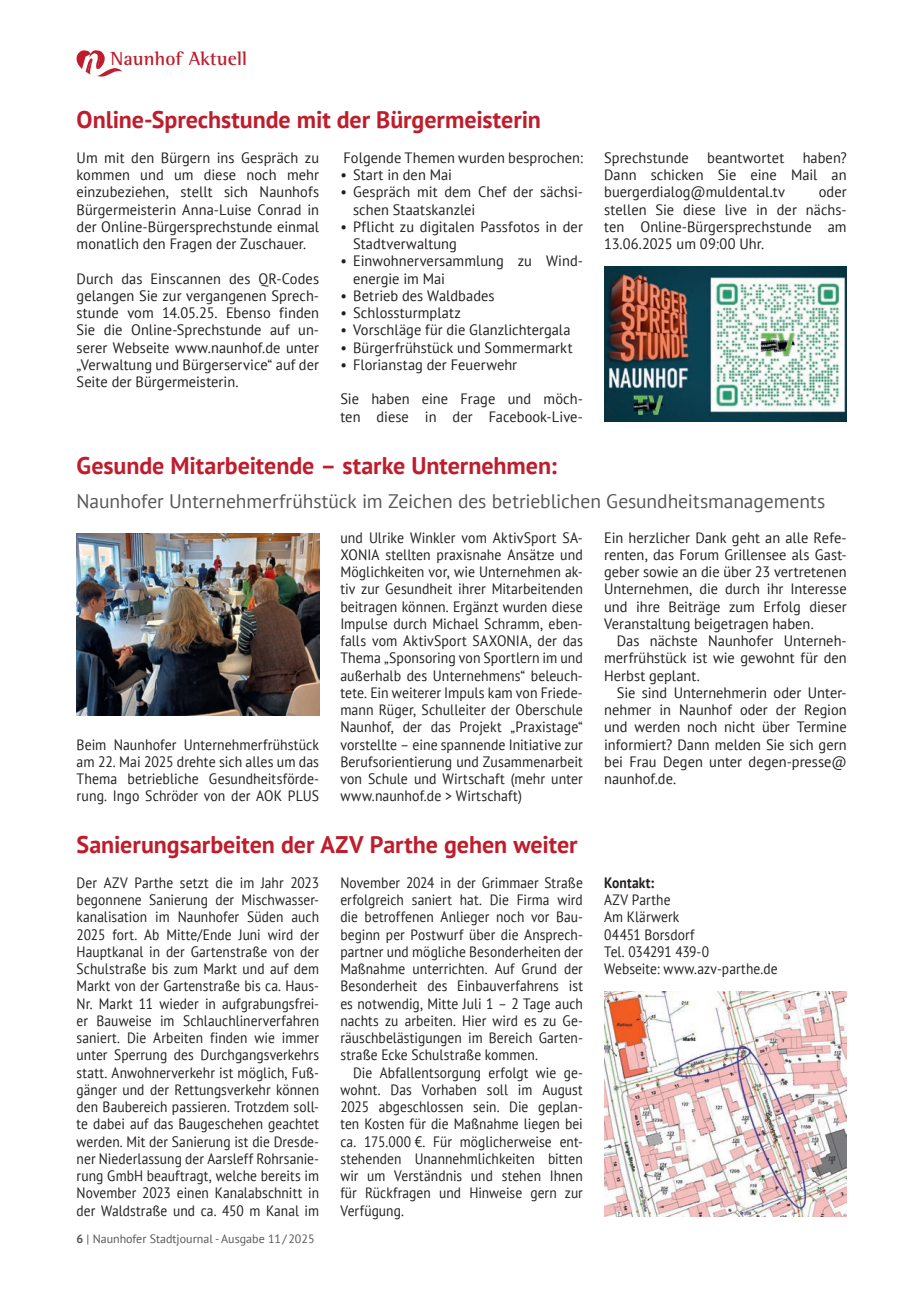
<style>
.page{position:relative;width:919px;height:1289px;background:#fff}
.page>*{position:absolute;margin:0;border:0;box-sizing:border-box;transform-origin:0 0}
.Hauptüberschrift{font:700 24px "PT Sans";letter-spacing:-.005em;color:#be1d2c}
.Hauptüberschrift-2{font:19.5px "PT Sans";letter-spacing:-.005em;color:#57585a}
.t1{font:700 19.5px "Rotis Semi Serif Std";letter-spacing:.005em;color:#be1d2c}
.Fließtext{font:15px/17.2px "PT Sans";letter-spacing:.005em;color:#231f20;text-align:justify;scale:.9 1}
.Fließtext-2{font:15px/17.2px "PT Sans";letter-spacing:.005em;color:#231f20;text-align:justify;scale:.96 1}
.Fließtext-3{font:15px/17.2px "PT Sans";letter-spacing:.005em;color:#231f20;text-align:justify;scale:.92 1}
.Fließtext-4{font:15px "PT Sans";letter-spacing:-.025em;color:#231f20;scale:.9 1}
.Fließtext-5{font:700 15px "PT Sans";letter-spacing:.01em;color:#231f20;scale:.9 1}
.t2{font:12px "PT Sans";color:#57585a}
.s1{font-weight:700}
</style>
<div class="page">
<svg style="left:77px;top:50px;width:45px;height:27px"></svg>
<img style="left:604px;top:266px;width:242px;height:156px">
<img style="left:77px;top:533px;width:242px;height:182px">
<img style="left:604px;top:991px;width:242px;height:225px">
<p class="t1" style="left:111px;top:47px;width:138px">Naunhof Aktuell</p>
<p class="Hauptüberschrift" style="left:77px;top:104px;width:466px">Online-Sprechstunde mit der Bürgermeisterin</p>
<p class="Fließtext-2" style="left:77px;top:149px;width:254px">Um mit den Bürgern ins Gespräch zu kommen und um diese noch mehr einzubeziehen, stellt sich Naunhofs Bürgermeisterin Anna-Luise Conrad in der Online-Bürgersprechstunde einmal monatlich den Fragen der Zuschauer.</p>
<p class="Fließtext-2" style="left:77px;top:269px;width:254px">Durch das Einscannen des QR-Codes gelangen Sie zur vergangenen Sprech&shy;stunde vom 14.05.25. Ebenso finden Sie die Online-Sprechstunde auf un&shy;serer Webseite www.naunhof.de unter „Verwaltung und Bürgerservice“ auf der Seite der Bürgermeisterin.</p>
<p class="Fließtext-2" style="left:343px;top:149px;width:251px">Folgende Themen wurden besprochen:</p>
<p class="Fließtext-2" style="left:340px;top:166px;width:118px">• Start in den Mai</p>
<p class="Fließtext-2" style="left:353px;top:183px;width:241px;text-indent:-13px">• Gespräch mit dem Chef der sächsi&shy;schen Staatskanzlei</p>
<p class="Fließtext-2" style="left:353px;top:218px;width:241px;text-indent:-13px">• Pflicht zu digitalen Passfotos in der<br>Stadtverwaltung</p>
<p class="Fließtext-2" style="left:353px;top:252px;width:241px;text-indent:-13px">• Einwohnerversammlung zu Wind&shy;energie im Mai</p>
<p class="Fließtext-2" style="left:340px;top:287px;width:162px">• Betrieb des Waldbades</p>
<p class="Fließtext-2" style="left:340px;top:304px;width:127px">• Schlossturmplatz</p>
<p class="Fließtext-2" style="left:340px;top:321px;width:241px">• Vorschläge für die Glanzlichtergala</p>
<p class="Fließtext-2" style="left:340px;top:338px;width:243px">• Bürgerfrühstück und Sommermarkt</p>
<p class="Fließtext-2" style="left:340px;top:356px;width:186px">• Florianstag der Feuerwehr</p>
<p class="Fließtext-2" style="left:340px;top:390px;width:254px">Sie haben eine Frage und möch&shy;ten diese in der Facebook-Live-</p>
<p class="Fließtext-2" style="left:604px;top:149px;width:254px">Sprechstunde beantwortet haben?<br>Dann schicken Sie eine Mail an buergerdialog@muldental.tv</p>
<p class="Fließtext-2" style="left:604px;top:183px;width:254px;text-indent:214px">oder stellen Sie diese live in der nächs&shy;ten Online-Bürgersprechstunde am 13.06.2025 um 09:00 Uhr.</p>
<p class="Hauptüberschrift" style="left:77px;top:449px;width:481px">Gesunde Mitarbeitende – starke Unternehmen:</p>
<p class="Hauptüberschrift-2" style="left:77px;top:488px;width:750px">Naunhofer Unternehmerfrühstück im Zeichen des betrieblichen Gesundheitsmanagements</p>
<p class="Fließtext-3" style="left:77px;top:735px;width:265px">Beim Naunhofer Unternehmerfrühstück am 22. Mai 2025 drehte sich alles um das Thema betriebliche Gesundheitsförde&shy;rung. Ingo Schröder von der AOK PLUS</p>
<p class="Fließtext-3" style="left:340px;top:528px;width:265px">und Ulrike Winkler vom AktivSport SA-XONIA stellten praxisnahe Ansätze und Möglichkeiten vor, wie Unternehmen ak&shy;tiv zur Gesundheit ihrer Mitarbeitenden beitragen können. Ergänzt wurden diese Impulse durch Michael Schramm, eben&shy;falls vom AktivSport SAXONIA, der das Thema „Sponsoring von Sportlern im und außerhalb des Unternehmens“ beleuch&shy;tete. Ein weiterer Impuls kam von Friede&shy;mann Rüger, Schulleiter der Oberschule Naunhof, der das Projekt „Praxistage“ vorstellte – eine spannende Initiative zur Berufsorientierung und Zusammenarbeit von Schule und Wirtschaft (mehr unter www.naunhof.de &gt; Wirtschaft)</p>
<p class="Fließtext-2" style="left:604px;top:528px;width:254px">Ein herzlicher Dank geht an alle Refe&shy;renten, das Forum Grillensee als Gast&shy;geber sowie an die über 23 vertretenen Unternehmen, die durch ihr Interesse und ihre Beiträge zum Erfolg dieser Veranstaltung beigetragen haben.</p>
<p class="Fließtext-2" style="left:604px;top:632px;width:254px;text-indent:13px">Das nächste Naunhofer Unterneh&shy;merfrühstück ist wie gewohnt für den Herbst geplant.</p>
<p class="Fließtext-2" style="left:604px;top:683px;width:254px;text-indent:13px">Sie sind Unternehmerin oder Unter&shy;nehmer in Naunhof oder der Region und werden noch nicht über Termine informiert? Dann melden Sie sich gern bei Frau Degen unter degen-presse@ naunhof.de.</p>
<p class="Hauptüberschrift" style="left:77px;top:829px;width:502px">Sanierungsarbeiten der AZV Parthe gehen weiter</p>
<p class="Fließtext" style="left:77px;top:873px;width:271px">Der AZV Parthe setzt die im Jahr 2023 begonnene Sanierung der Mischwasser&shy;kanalisation im Naunhofer Süden auch 2025 fort. Ab Mitte/Ende Juni wird der Hauptkanal in der Gartenstraße von der Schulstraße bis zum Markt und auf dem Markt von der Gartenstraße bis ca. Haus-Nr. Markt 11 wieder in aufgrabungsfrei&shy;er Bauweise im Schlauchlinerverfahren saniert. Die Arbeiten finden wie immer unter Sperrung des Durchgangsverkehrs statt. Anwohnerverkehr ist möglich, Fuß&shy;gänger und der Rettungsverkehr können den Baubereich passieren. Trotzdem soll&shy;te dabei auf das Baugeschehen geachtet werden. Mit der Sanierung ist die Dresde&shy;ner Niederlassung der Aarsleff Rohrsanie&shy;rung GmbH beauftragt, welche bereits im November 2023 einen Kanalabschnitt in der Waldstraße und ca. 450 m Kanal im</p>
<p class="Fließtext" style="left:340px;top:873px;width:271px">November 2024 in der Grimmaer Straße erfolgreich saniert hat. Die Firma wird die betroffenen Anlieger noch vor Bau&shy;beginn per Postwurf über die Ansprech&shy;partner und mögliche Besonderheiten der Maßnahme unterrichten. Auf Grund der Besonderheit des Einbauverfahrens ist es notwendig, Mitte Juli 1 – 2 Tage auch nachts zu arbeiten. Hier wird es zu Ge&shy;räuschbelästigungen im Bereich Garten&shy;straße Ecke Schulstraße kommen.</p>
<p class="Fließtext" style="left:340px;top:1063px;width:271px;text-indent:13px">Die Abfallentsorgung erfolgt wie ge&shy;wohnt. Das Vorhaben soll im August 2025 abgeschlossen sein. Die geplan&shy;ten Kosten für die Maßnahme liegen bei ca. 175.000 €. Für möglicherweise ent&shy;stehenden Unannehmlichkeiten bitten wir um Verständnis und stehen Ihnen für Rückfragen und Hinweise gern zur Verfügung.</p>
<p class="t2" style="left:77px;top:1230px;width:239px"><span class="s1">6</span> | Naunhofer Stadtjournal - Ausgabe 11/2025</p>
<p class="Fließtext-5" style="left:604px;top:872px;width:57px">Kontakt:</p>
<p class="Fließtext" style="left:604px;top:890px;width:75px">AZV Parthe</p>
<p class="Fließtext" style="left:604px;top:908px;width:85px">Am Klärwerk</p>
<p class="Fließtext" style="left:604px;top:925px;width:102px">04451 Borsdorf</p>
<p class="Fließtext-4" style="left:604px;top:941px;width:118px">Tel. 034291 439-0</p>
<p class="Fließtext" style="left:604px;top:959px;width:194px">Webseite: www.azv-parthe.de</p>
</div>
